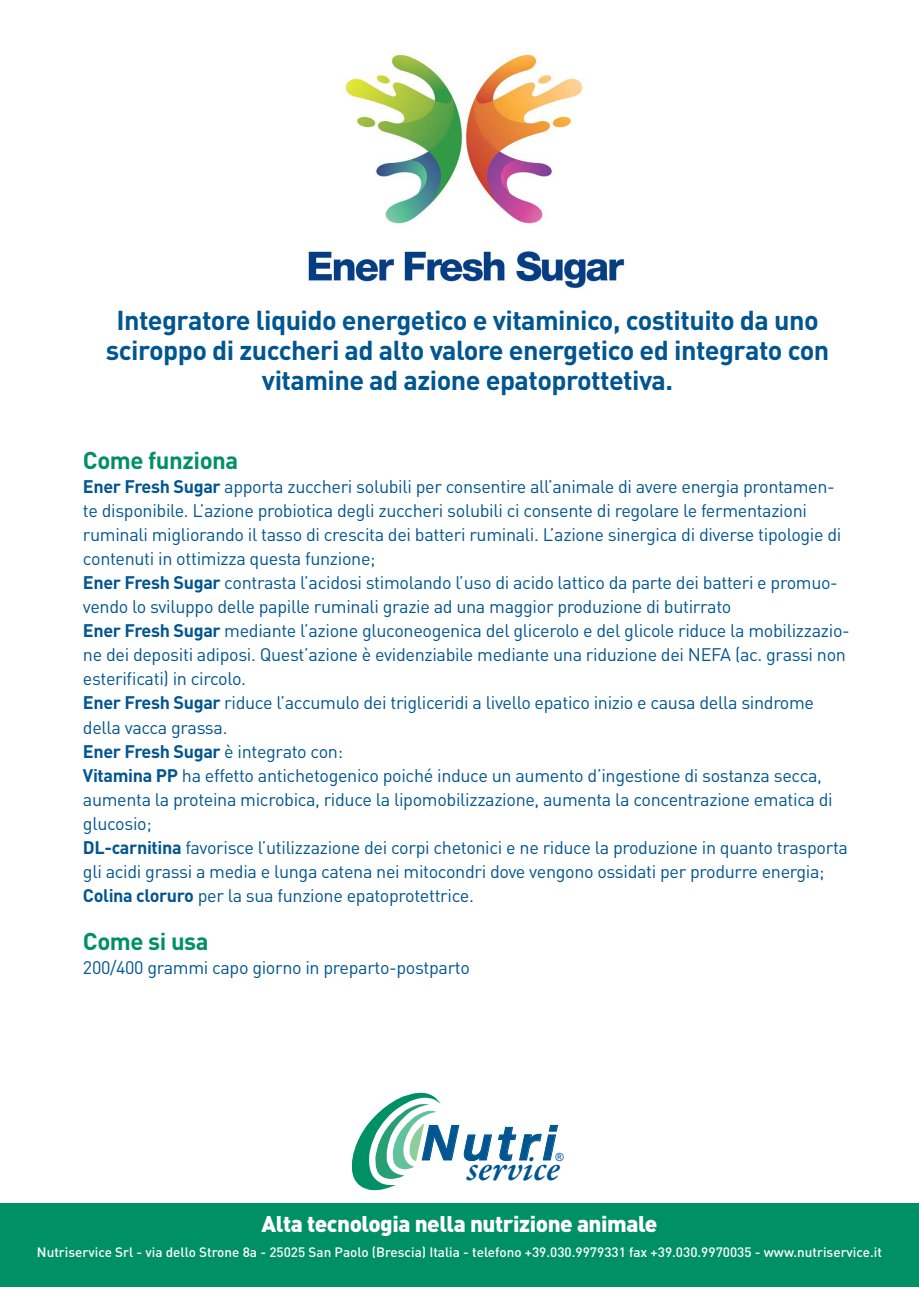
<style>
.page{position:relative;width:919px;height:1289px;background:#fff}
.page>*{position:absolute;margin:0;border:0;box-sizing:border-box;transform-origin:0 0}
.t1{font:italic 700 48.3px "Helvetica Neue";letter-spacing:.1em;color:#015691}
.t2{font:italic 600 37.5px "Garamond Premr Pro";color:#015691}
.t3{font:700 27px/30px "DIN";letter-spacing:-.02em;color:#015691;text-align:center}
.t4{font:700 24px "DIN";letter-spacing:-.02em;color:#009065}
.t5{font:900 22.5px "DIN";letter-spacing:-.02em;color:#fff}
.t6{font:18px/24px "DIN";letter-spacing:-.02em;color:#015691}
.t7{font:700 18px "DIN";letter-spacing:-.02em;color:#015691}
.t8{font:500 13.5px "DIN";color:#fff}
.t9{font:11.25px "Arial";color:#015691}
.s1{font-weight:700}
.s2{font-weight:400}
</style>
<div class="page">
<svg style="left:351px;top:1092px;width:207px;height:98px"></svg>
<div style="left:0;top:1203px;width:918px;height:84px;background:#009065"></div>
<img style="left:305px;top:53px;width:320px;height:236px">
<p class="t3" style="left:106px;top:304px;width:725px">Integratore liquido energetico e vitaminico, costituito da uno sciroppo di zuccheri ad alto valore energetico ed integrato con vitamine ad azione epatoprottetiva.</p>
<p class="t4" style="left:83px;top:445px;width:157px">Come funziona</p>
<p class="t6" style="left:83px;top:474px;width:760px"><span class="s1">Ener Fresh Sugar</span> apporta zuccheri solubili per consentire all’animale di avere energia prontamen&shy;te disponibile. L’azione probiotica degli zuccheri solubili ci consente di regolare le fermentazioni ruminali migliorando il tasso di crescita dei batteri ruminali. L’azione sinergica di diverse tipologie di contenuti in ottimizza questa funzione;</p>
<p class="t6" style="left:83px;top:570px;width:756px"><span class="s1">Ener Fresh Sugar</span> contrasta l’acidosi stimolando l’uso di acido lattico da parte dei batteri e promuo&shy;vendo lo sviluppo delle papille ruminali grazie ad una maggior produzione di butirrato</p>
<p class="t6" style="left:83px;top:618px;width:768px"><span class="s1">Ener Fresh Sugar</span> mediante l’azione gluconeogenica del glicerolo e del glicole riduce la mobilizzazio&shy;ne dei depositi adiposi. Quest’azione è evidenziabile mediante una riduzione dei NEFA (ac. grassi non esterificati) in circolo.</p>
<p class="t6" style="left:83px;top:690px;width:732px"><span class="s1">Ener Fresh Sugar</span> riduce l’accumulo dei trigliceridi a livello epatico inizio e causa della sindrome della vacca grassa.</p>
<p class="t7" style="left:83px;top:739px;width:261px">Ener Fresh Sugar <span class="s2">è integrato con:</span></p>
<p class="t6" style="left:83px;top:762px;width:751px"><span class="s1">Vitamina PP</span> ha effetto antichetogenico poiché induce un aumento d’ingestione di sostanza secca, aumenta la proteina microbica, riduce la lipomobilizzazione, aumenta la concentrazione ematica di glucosio;</p>
<p class="t6" style="left:83px;top:834px;width:766px"><span class="s1">DL-carnitina</span> favorisce l’utilizzazione dei corpi chetonici e ne riduce la produzione in quanto trasporta gli acidi grassi a media e lunga catena nei mitocondri dove vengono ossidati per produrre energia;</p>
<p class="t6" style="left:83px;top:882px;width:392px"><span class="s1">Colina cloruro</span> per la sua funzione epatoprotettrice.</p>
<p class="t4" style="left:83px;top:925px;width:127px">Come si usa</p>
<p class="t6" style="left:83px;top:954px;width:388px">200/400 grammi capo giorno in preparto-postparto</p>
<p class="t1" style="left:422px;top:1104px;width:135px">Nutri</p>
<p class="t2" style="left:466px;top:1145px;width:95px">service</p>
<p class="t9" style="left:555px;top:1149px;width:10px">®</p>
<p class="t5" style="left:261px;top:1208px;width:397px">Alta tecnologia nella nutrizione animale</p>
<p class="t8" style="left:37px;top:1243px;width:846px">Nutriservice Srl - via dello Strone 8a - 25025 San Paolo (Brescia) Italia - telefono +39.030.9979331 fax +39.030.9970035 - www.nutriservice.it</p>
</div>
